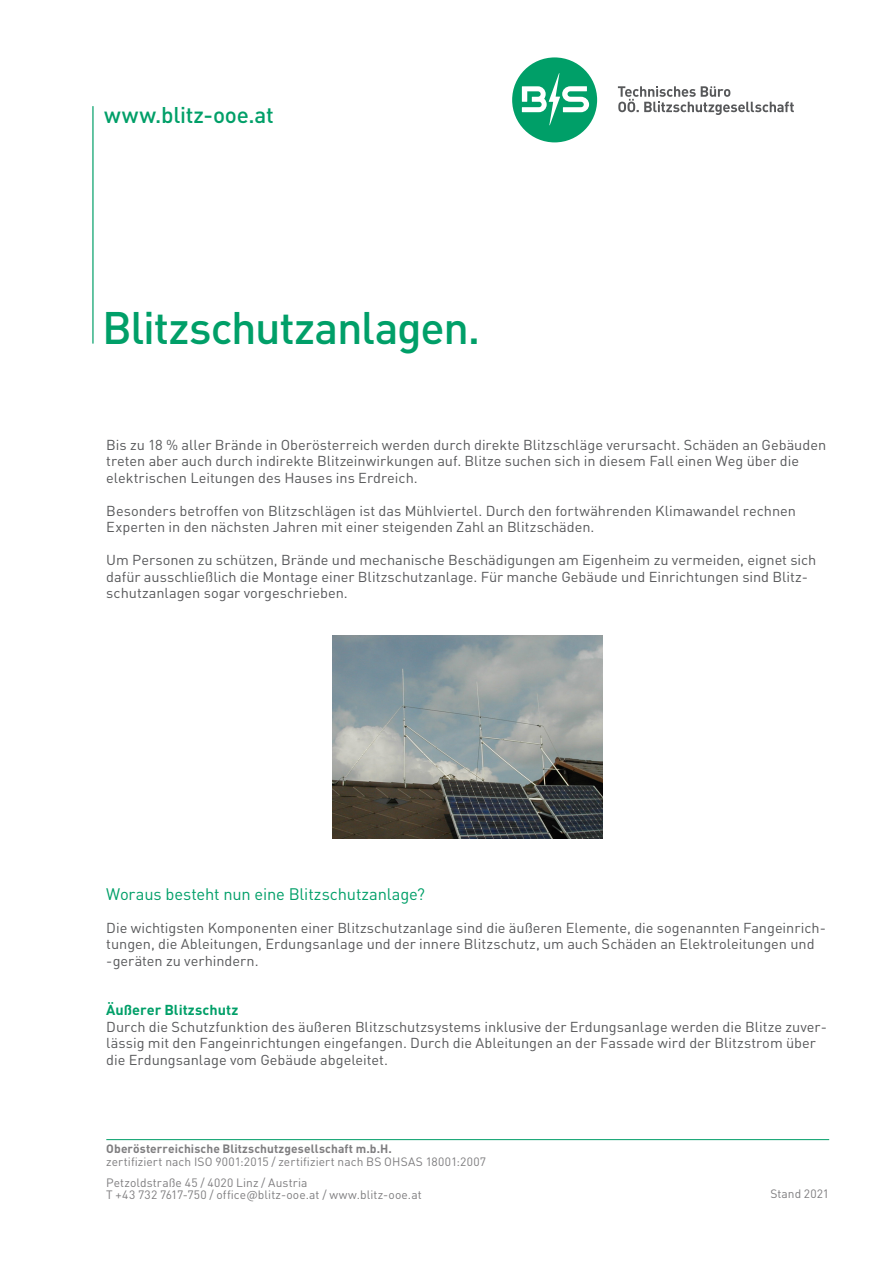
<style>
.page{position:relative;width:893px;height:1263px;background:#fff}
.page>*{position:absolute;margin:0;border:0;box-sizing:border-box;transform-origin:0 0}
.t1{font:500 45px "DIN Pro";letter-spacing:-.03em;color:#009f68}
.t2{font:500 22.5px "DIN Pro";letter-spacing:-.01em;color:#009f68}
.BVS_Untertitel{font:16.5px "DIN Pro";letter-spacing:-.01em;color:#009f68}
.BVS_Fließtext{font:14.25px/16.5px "DIN Pro";color:#57585a}
.BVS_Zwischentitel{font:700 14.25px "DIN Pro";color:#009f68}
.t3{font:12px/21.1px "DIN Pro";letter-spacing:.01em;color:#7e7d7f}
.t4{font:700 12px "DIN Pro";letter-spacing:.01em;color:#7e7d7f}
</style>
<div class="page">
<hr style="left:106px;top:1139px;width:723px;height:1px;background:#009f68">
<svg style="left:618px;top:86px;width:176px;height:29px"></svg>
<div style="left:512px;top:57px;width:85px;height:85px;background:#009f68;border-radius:50%"></div>
<svg style="left:522px;top:73px;width:67px;height:52px"></svg>
<img style="left:333px;top:636px;width:270px;height:202px">
<hr style="left:92px;top:106px;width:2px;height:238px;background:#009f68">
<p class="t2" style="left:104px;top:100px;width:171px">www.blitz-ooe.at</p>
<p class="t1" style="left:102px;top:297px;width:380px">Blitzschutzanlagen.</p>
<p class="BVS_Fließtext" style="left:106px;top:436px;width:721px">Bis zu 18 % aller Brände in Oberösterreich werden durch direkte Blitzschläge verursacht. Schäden an Gebäuden treten aber auch durch indirekte Blitzeinwirkungen auf. Blitze suchen sich in diesem Fall einen Weg über die elektrischen Leitungen des Hauses ins Erdreich.</p>
<p class="BVS_Fließtext" style="left:106px;top:502px;width:691px">Besonders betroffen von Blitzschlägen ist das Mühlviertel. Durch den fortwährenden Klimawandel rechnen<br>Experten in den nächsten Jahren mit einer steigenden Zahl an Blitzschäden.</p>
<p class="BVS_Fließtext" style="left:106px;top:551px;width:712px">Um Personen zu schützen, Brände und mechanische Beschädigungen am Eigenheim zu vermeiden, eignet sich dafür ausschließlich die Montage einer Blitzschutzanlage. Für manche Gebäude und Einrichtungen sind Blitz&shy;schutzanlagen sogar vorgeschrieben.</p>
<p class="BVS_Untertitel" style="left:106px;top:882px;width:320px">Woraus besteht nun eine Blitzschutzanlage?</p>
<p class="BVS_Fließtext" style="left:106px;top:919px;width:721px">Die wichtigsten Komponenten einer Blitzschutzanlage sind die äußeren Elemente, die sogenannten Fangeinrich&shy;tungen, die Ableitungen, Erdungsanlage und der innere Blitzschutz, um auch Schäden an Elektroleitungen und -geräten zu verhindern.</p>
<p class="BVS_Zwischentitel" style="left:106px;top:1000px;width:134px">Äußerer Blitzschutz</p>
<p class="BVS_Fließtext" style="left:106px;top:1018px;width:722px">Durch die Schutzfunktion des äußeren Blitzschutzsystems inklusive der Erdungsanlage werden die Blitze zuver&shy;lässig mit den Fangeinrichtungen eingefangen. Durch die Ableitungen an der Fassade wird der Blitzstrom über die Erdungsanlage vom Gebäude abgeleitet.</p>
<p class="t4" style="left:106px;top:1140px;width:287px">Oberösterreichische Blitzschutzgesellschaft m.b.H.</p>
<p class="t3" style="left:106px;top:1150px;width:381px">zertifiziert nach ISO 9001:2015 / zertifiziert nach BS OHSAS 18001:2007<br>Petzoldstraße 45 / 4020 Linz / Austria</p>
<p class="t3" style="left:106px;top:1184px;width:317px">T +43 732 7617-750 / office@blitz-ooe.at / www.blitz-ooe.at</p>
<p class="t3" style="left:770px;top:1183px;width:60px">Stand 2021</p>
</div>
